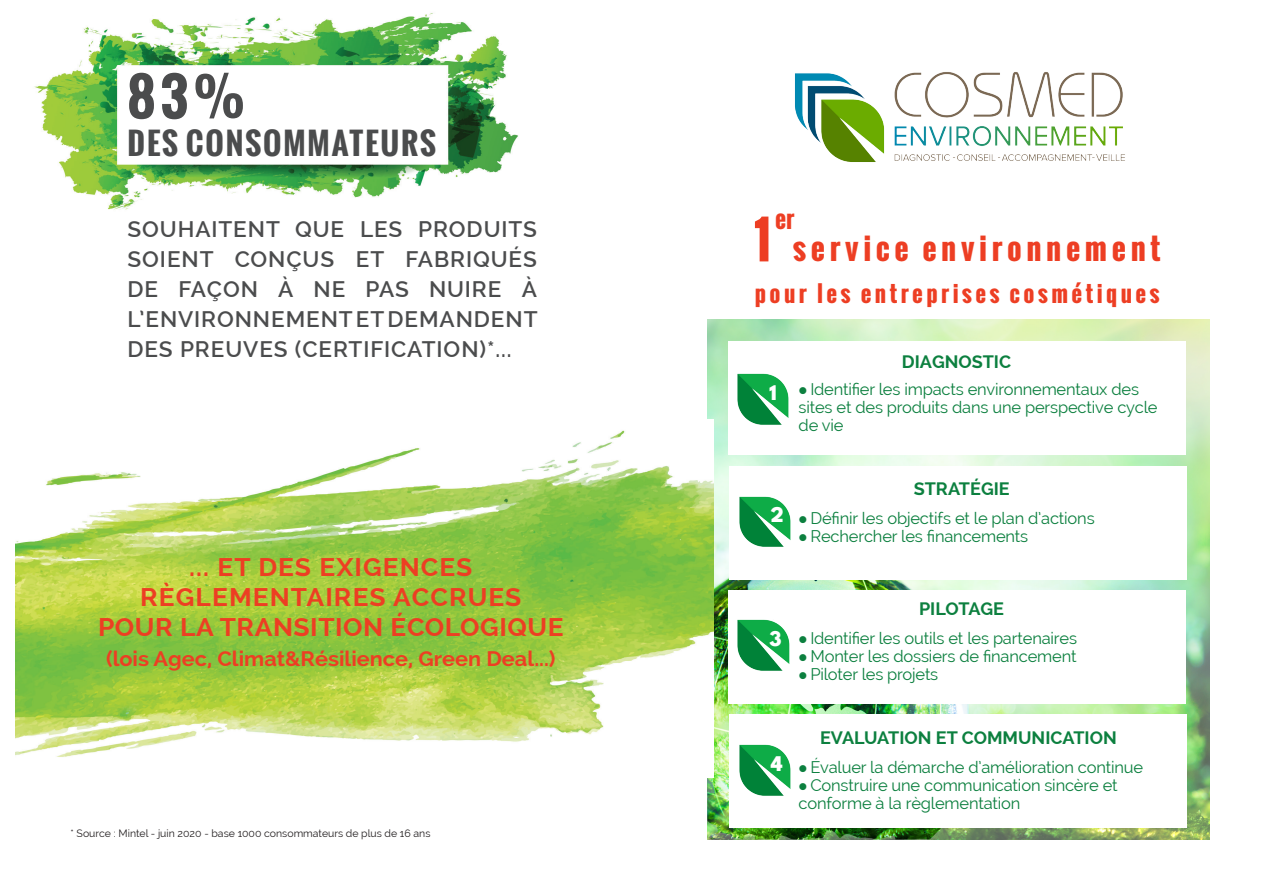
<style>
.page{position:relative;width:1276px;height:893px;background:#fff}
.page>*{position:absolute;margin:0;border:0;box-sizing:border-box;transform-origin:0 0}
.t1{font:700 51px "Oswald";color:#4b4c4d}
.t2{font:700 30px "Oswald";letter-spacing:.15em;color:#ed3e23}
.t3{font:700 30px "Oswald";letter-spacing:.06em;color:#4b4c4d}
.t4{font:700 25.5px "Raleway";letter-spacing:.03em;color:#ed3e23}
.t5{font:700 24px "Oswald";color:#ed3e23}
.t6{font:600 22.5px/30px "Raleway";letter-spacing:.04em;color:#4b4c4d;text-align:justify}
.t7{font:700 22.5px "Oswald";letter-spacing:.15em;color:#ed3e23}
.t8{font:800 22.5px "League Spartan";color:#fff}
.t9{font:700 21px "Raleway";color:#ed3e23}
.t10{font:700 18px "Raleway";color:#0c803f}
.t11{font:16.5px/18px "Raleway";letter-spacing:-.01em;color:#0c803f}
.t12{font:10.5px "Raleway";color:#231f20}
.s1{font-size:51px}
</style>
<div class="page">
<img style="left:795px;top:72px;width:330px;height:90px">
<img style="left:707px;top:320px;width:502px;height:519px">
<div style="left:729px;top:714px;width:458px;height:113px;background:#fff"></div>
<div style="left:728px;top:590px;width:458px;height:113px;background:#fff"></div>
<div style="left:729px;top:466px;width:458px;height:113px;background:#fff"></div>
<div style="left:728px;top:341px;width:458px;height:113px;background:#fff"></div>
<img style="left:737px;top:374px;width:52px;height:51px">
<img style="left:739px;top:496px;width:52px;height:51px">
<img style="left:738px;top:619px;width:52px;height:52px">
<img style="left:739px;top:745px;width:52px;height:51px">
<img style="left:16px;top:420px;width:697px;height:357px">
<img style="left:34px;top:13px;width:484px;height:197px">
<p class="t1" style="left:128px;top:58px;width:119px">83%</p>
<p class="t3" style="left:128px;top:121px;width:310px">DES CONSOMMATEURS</p>
<p class="t6" style="left:128px;top:214px;width:411px">SOUHAITENT QUE LES PRODUITS SOIENT CONÇUS ET FABRIQUÉS DE FAÇON À NE PAS NUIRE À L’ENVIRONNEMENT ET DEMANDENT DES PREUVES (CERTIFICATION)*...</p>
<p class="t4" style="left:189px;top:552px;width:284px">... ET DES EXIGENCES</p>
<p class="t4" style="left:140px;top:582px;width:383px">RÈGLEMENTAIRES ACCRUES</p>
<p class="t4" style="left:98px;top:612px;width:467px">POUR LA TRANSITION ÉCOLOGIQUE</p>
<p class="t9" style="left:106px;top:646px;width:451px">(lois Agec, Climat&amp;Résilience, Green Deal...)</p>
<p class="t12" style="left:71px;top:827px;width:361px">* Source : Mintel - juin 2020 - base 1000 consommateurs de plus de 16 ans</p>
<p class="t5" style="left:775px;top:201px;width:21px">er</p>
<p class="t2" style="left:754px;top:226px;width:408px"><span class="s1">1</span> service environnement</p>
<p class="t7" style="left:755px;top:277px;width:406px">pour les entreprises cosmétiques</p>
<p class="t8" style="left:769px;top:375px;width:9px">1</p>
<p class="t10" style="left:902px;top:351px;width:111px">DIAGNOSTIC</p>
<p class="t11" style="left:798px;top:380px;width:360px">● Identifier les impacts environnementaux des sites et des produits dans une perspective cycle de vie</p>
<p class="t8" style="left:771px;top:497px;width:15px">2</p>
<p class="t10" style="left:914px;top:479px;width:97px">STRATÉGIE</p>
<p class="t11" style="left:798px;top:509px;width:298px">● Définir les objectifs et le plan d’actions</p>
<p class="t11" style="left:798px;top:527px;width:231px">● Rechercher les financements</p>
<p class="t8" style="left:769px;top:620px;width:14px">3</p>
<p class="t10" style="left:919px;top:599px;width:87px">PILOTAGE</p>
<p class="t11" style="left:798px;top:629px;width:280px">● Identifier les outils et les partenaires</p>
<p class="t11" style="left:798px;top:647px;width:279px">● Monter les dossiers de financement</p>
<p class="t11" style="left:798px;top:665px;width:141px">● Piloter les projets</p>
<p class="t8" style="left:771px;top:746px;width:14px">4</p>
<p class="t10" style="left:820px;top:728px;width:298px">EVALUATION ET COMMUNICATION</p>
<p class="t11" style="left:798px;top:758px;width:346px">● Évaluer la démarche d’amélioration continue</p>
<p class="t11" style="left:798px;top:776px;width:320px">● Construire une communication sincère et conforme à la règlementation</p>
</div>
